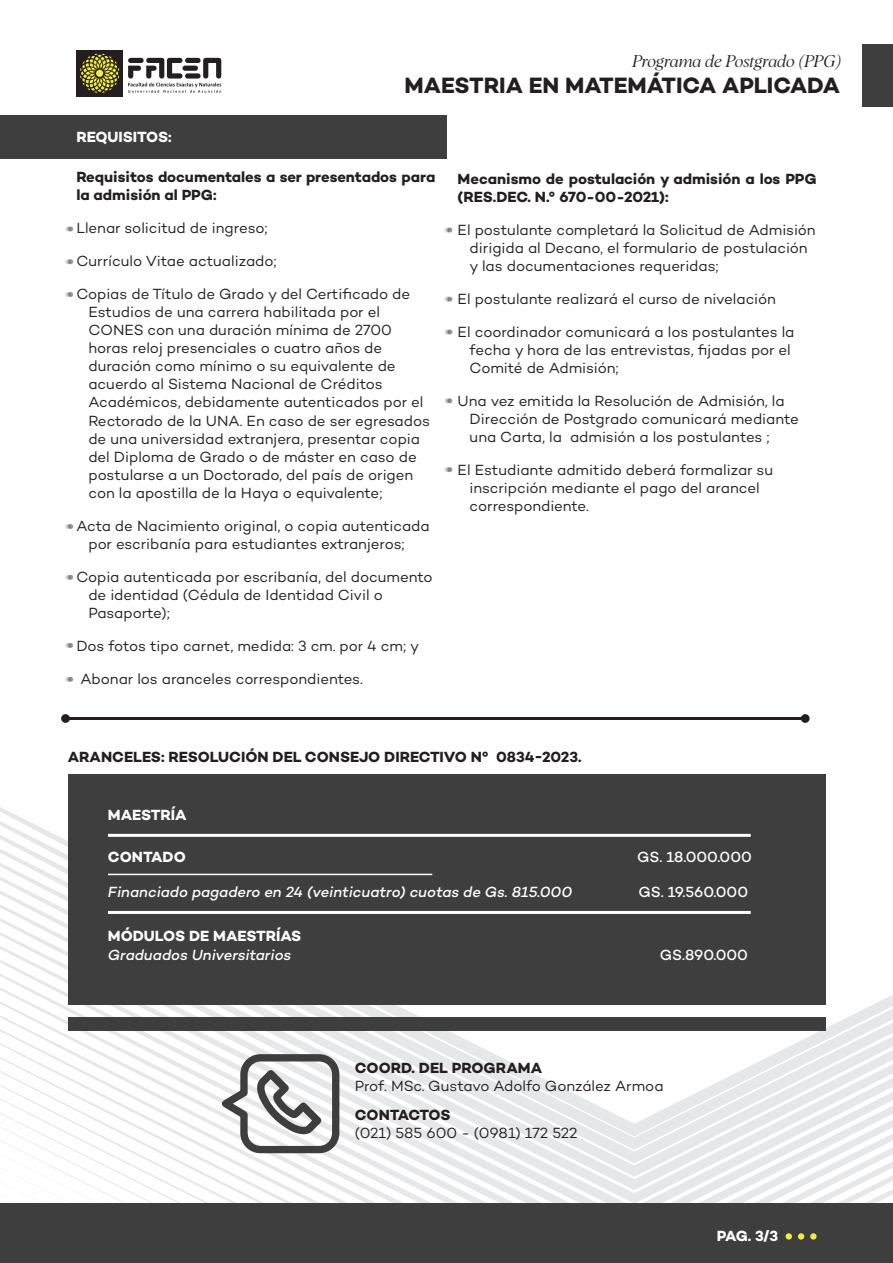
<style>
.page{position:relative;width:893px;height:1263px;background:#fff}
.page>*{position:absolute;margin:0;border:0;box-sizing:border-box;transform-origin:0 0}
.t1{font:700 22.65px "Campton";letter-spacing:-.005em;color:#231f20}
.t2{font:italic 300 16.65px "Albra TRIAL";color:#231f20}
.t3{font:15px/18px "Campton";letter-spacing:-.005em;color:#231f20}
.t4{font:700 15px/18px "Campton";letter-spacing:-.005em;color:#231f20}
.t5{font:italic 500 15px "Campton";color:#fff}
.t6{font:700 15px "Campton";letter-spacing:-.005em;color:#fff}
.t7{font:500 15px "Campton";color:#fff}
.t8{font:700 15px "Campton";letter-spacing:-.035em;color:#231f20}
</style>
<div class="page">
<svg style="left:0;top:939px;width:826px;height:264px"></svg>
<svg style="left:0;top:953px;width:619px;height:250px"></svg>
<svg style="left:649px;top:953px;width:177px;height:250px"></svg>
<svg style="left:0;top:966px;width:591px;height:237px"></svg>
<svg style="left:677px;top:966px;width:149px;height:237px"></svg>
<svg style="left:0;top:980px;width:564px;height:223px"></svg>
<svg style="left:705px;top:980px;width:121px;height:223px"></svg>
<svg style="left:0;top:994px;width:536px;height:209px"></svg>
<svg style="left:0;top:1008px;width:508px;height:195px"></svg>
<svg style="left:0;top:1022px;width:480px;height:181px;fill:#e6e7e9"></svg>
<svg style="left:0;top:1036px;width:452px;height:167px;fill:#ecedef"></svg>
<svg style="left:0;top:1050px;width:425px;height:153px"></svg>
<svg style="left:0;top:1064px;width:397px;height:139px"></svg>
<svg style="left:0;top:1077px;width:369px;height:126px"></svg>
<svg style="left:0;top:1091px;width:341px;height:112px"></svg>
<svg style="left:0;top:1105px;width:314px;height:98px"></svg>
<svg style="left:0;top:1163px;width:195px;height:40px"></svg>
<div style="left:0;top:1203px;width:893px;height:60px;background:#3e3e3f"></div>
<div style="left:862px;top:44px;width:31px;height:63px;background:#3e3e3f"></div>
<svg style="left:733px;top:994px;width:160px;height:246px"></svg>
<div style="left:810px;top:1233px;width:7px;height:6px;background:#f3ec3c;border-radius:50%"></div>
<div style="left:76px;top:50px;width:47px;height:47px;background:#231f20"></div>
<svg style="left:80px;top:54px;width:39px;height:39px"></svg>
<svg style="left:128px;top:58px;width:93px;height:35px"></svg>
<div style="left:0;top:116px;width:446px;height:43px;background:#3e3e3f"></div>
<hr style="left:66px;top:717px;width:740px;height:3px;background:#231f20">
<div style="left:61px;top:714px;width:9px;height:9px;background:#231f20;border-radius:50%"></div>
<div style="left:801px;top:714px;width:9px;height:9px;background:#231f20;border-radius:50%"></div>
<svg style="left:222px;top:1054px;width:117px;height:99px"></svg>
<svg style="left:65px;top:226px;width:8px;height:5px"></svg>
<svg style="left:444px;top:228px;width:8px;height:5px"></svg>
<svg style="left:444px;top:297px;width:8px;height:5px"></svg>
<svg style="left:444px;top:329px;width:8px;height:5px"></svg>
<svg style="left:444px;top:398px;width:8px;height:5px"></svg>
<svg style="left:444px;top:467px;width:8px;height:5px"></svg>
<svg style="left:65px;top:259px;width:8px;height:5px"></svg>
<svg style="left:65px;top:292px;width:8px;height:5px"></svg>
<svg style="left:65px;top:524px;width:8px;height:5px"></svg>
<svg style="left:65px;top:575px;width:8px;height:5px"></svg>
<svg style="left:65px;top:643px;width:8px;height:5px"></svg>
<svg style="left:65px;top:677px;width:8px;height:5px"></svg>
<div style="left:68px;top:774px;width:757px;height:231px;background:#3e3e3f"></div>
<div style="left:68px;top:1017px;width:757px;height:13px;background:#3e3e3f"></div>
<hr style="left:108px;top:874px;width:324px;height:1px;background:#fff">
<hr style="left:108px;top:834px;width:643px;height:3px;background:#fff">
<hr style="left:108px;top:911px;width:643px;height:3px;background:#fff">
<p class="t2" style="left:632px;top:49px;width:211px">Programa de Postgrado (PPG)</p>
<h1 class="t1" style="left:405px;top:71px;width:437px">MAESTRIA EN MATEMÁTICA APLICADA</h1>
<p class="t6" style="left:76px;top:127px;width:97px">REQUISITOS:</p>
<p class="t4" style="left:76px;top:168px;width:360px">Requisitos documentales a ser presentados para la admisión al PPG:</p>
<p class="t3" style="left:76px;top:219px;width:193px">Llenar solicitud de ingreso;</p>
<p class="t3" style="left:76px;top:252px;width:202px">Currículo Vitae actualizado;</p>
<p class="t3" style="left:88px;top:285px;width:343px;text-indent:-12px">Copias de Título de Grado y del Certificado de Estudios de una carrera habilitada por el CONES con una duración mínima de 2700 horas reloj presenciales o cuatro años de duración como mínimo o su equivalente de acuerdo al Sistema Nacional de Créditos Académicos, debidamente autenticados por el Rectorado de la UNA. En caso de ser egresados de una universidad extranjera, presentar copia del Diploma de Grado o de máster en caso de postularse a un Doctorado, del país de origen con la apostilla de la Haya o equivalente;</p>
<p class="t3" style="left:88px;top:516px;width:343px;text-indent:-12px">Acta de Nacimiento original, o copia autenticada por escribanía para estudiantes extranjeros;</p>
<p class="t3" style="left:88px;top:567px;width:346px;text-indent:-12px">Copia autenticada por escribanía, del documento de identidad (Cédula de Identidad Civil o<br>Pasaporte);</p>
<p class="t3" style="left:76px;top:636px;width:344px">Dos fotos tipo carnet, medida: 3 cm. por 4 cm; y</p>
<p class="t3" style="left:80px;top:669px;width:284px">Abonar los aranceles correspondientes.</p>
<p class="t4" style="left:458px;top:169px;width:360px">Mecanismo de postulación y admisión a los PPG (RES.DEC. N.° 670-00-2021):</p>
<p class="t3" style="left:470px;top:220px;width:348px;text-indent:-12px">El postulante completará la Solicitud de Admisión dirigida al Decano, el formulario de postulación y las documentaciones requeridas;</p>
<p class="t3" style="left:458px;top:289px;width:320px">El postulante realizará el curso de nivelación</p>
<p class="t3" style="left:470px;top:322px;width:326px;text-indent:-12px">El coordinador comunicará a los postulantes la fecha y hora de las entrevistas, fijadas por el<br>Comité de Admisión;</p>
<p class="t3" style="left:470px;top:391px;width:331px;text-indent:-12px">Una vez emitida la Resolución de Admisión, la<br>Dirección de Postgrado comunicará mediante una Carta, la admisión a los postulantes ;</p>
<p class="t3" style="left:470px;top:460px;width:305px;text-indent:-12px">El Estudiante admitido deberá formalizar su inscripción mediante el pago del arancel correspondiente.</p>
<p class="t4" style="left:68px;top:747px;width:515px">ARANCELES: RESOLUCIÓN DEL CONSEJO DIRECTIVO N° 0834-2023.</p>
<p class="t6" style="left:108px;top:805px;width:80px">MAESTRÍA</p>
<p class="t6" style="left:108px;top:847px;width:79px">CONTADO</p>
<p class="t7" style="left:637px;top:847px;width:116px">GS. 18.000.000</p>
<p class="t5" style="left:108px;top:883px;width:466px">Financiado pagadero en 24 (veinticuatro) cuotas de Gs. 815.000</p>
<p class="t6" style="left:108px;top:926px;width:195px">MÓDULOS DE MAESTRÍAS</p>
<p class="t5" style="left:108px;top:945px;width:185px">Graduados Universitarios</p>
<p class="t7" style="left:639px;top:883px;width:111px">GS. 19.560.000</p>
<p class="t7" style="left:660px;top:945px;width:90px">GS.890.000</p>
<p class="t4" style="left:355px;top:1059px;width:189px">COORD. DEL PROGRAMA</p>
<p class="t3" style="left:355px;top:1077px;width:310px">Prof. MSc. Gustavo Adolfo González Armoa</p>
<p class="t8" style="left:355px;top:1105px;width:97px">CONTACTOS</p>
<p class="t3" style="left:355px;top:1123px;width:224px">(021) 585 600 - (0981) 172 522</p>
<p class="t6" style="left:717px;top:1226px;width:63px">PAG. 3/3</p>
</div>
